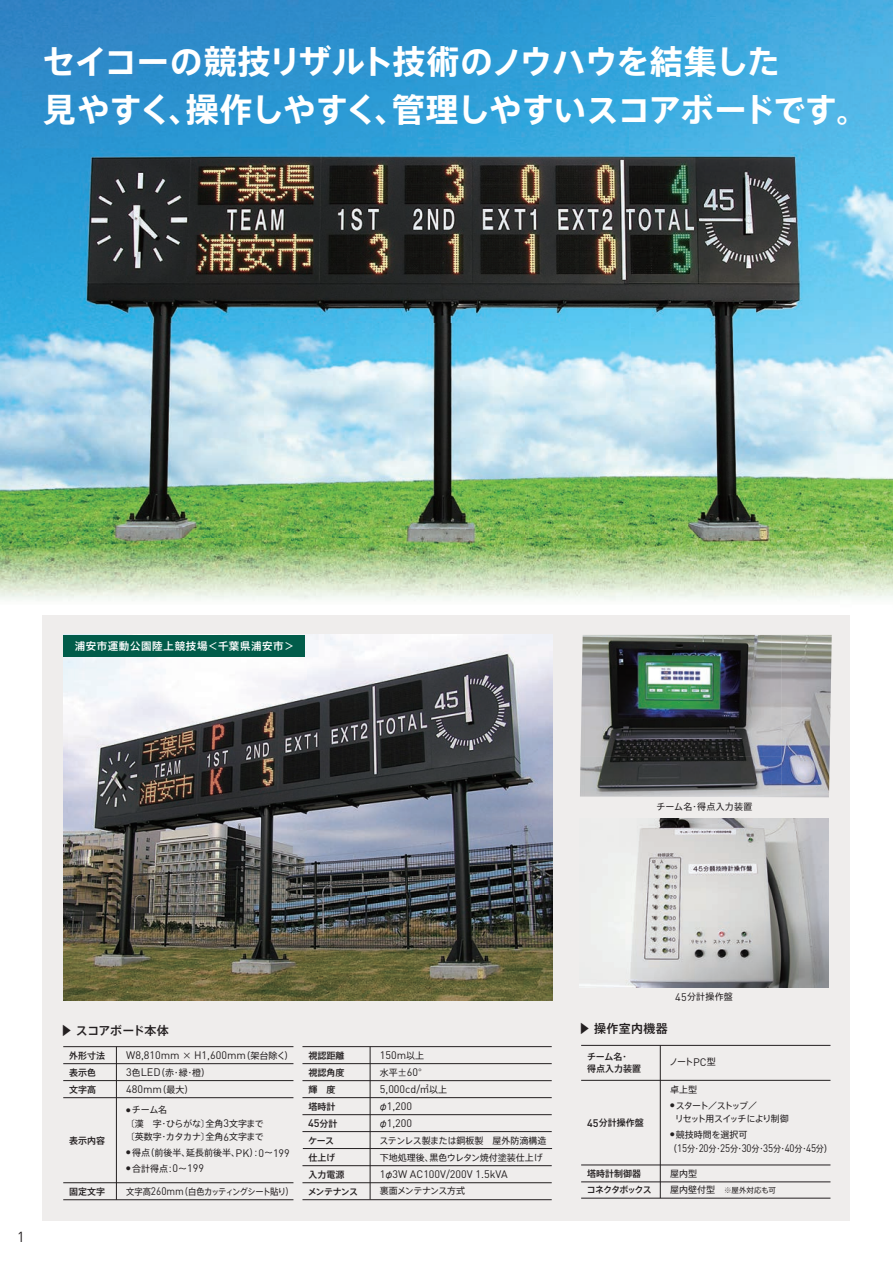
<style>
.page{position:relative;width:893px;height:1263px;background:#fff}
.page>*{position:absolute;margin:0;border:0;box-sizing:border-box;transform-origin:0 0}
.t1{font:700 33px/48px "Axis Std";letter-spacing:-.035em;color:#fff}
.t2{font:14.4px "DIN";color:#231f20}
.t3{font:500 12px "Axis Std";letter-spacing:-.035em;color:#231f20}
.t4{font:500 12px "Axis Std";letter-spacing:.02em;color:#231f20}
.t5{font:10.8px "DIN";color:#231f20}
.t6{font:500 10.8px "DIN";color:#231f20}
.t7{font:500 10.5px "Axis Std";letter-spacing:.06em;color:#fff}
.t8{font:9px/13.5px "Axis Std";letter-spacing:-.01em;color:#231f20}
.t9{font:500 9px/17px "Axis Std";color:#231f20}
.t10{font:9px/13.5px "Axis Std";letter-spacing:-.11em;color:#231f20}
.t11{font:9px "Axis Std";letter-spacing:-.075em;color:#231f20;scale:.92 1}
.t12{font:9px "Axis Std";letter-spacing:.025em;color:#231f20}
.t13{font:9px "Axis Std";letter-spacing:-.06em;color:#231f20}
.t14{font:500 9px "Axis Std";letter-spacing:-.12em;color:#231f20}
.t15{font:7.5px "Axis Std";color:#231f20}
.s1{font-family:"Koz Go Pr 6 N";font-weight:400}
.s2{font-family:"Axis Std";font-size:9px}
.s3{font-family:"DIN";font-size:10.8px}
.s4{font-family:"Shin Go Pro";font-size:9px}
.s5{font-size:9px}
</style>
<div class="page">
<img style="left:0;top:0;width:893px;height:620px">
<div style="left:43px;top:615px;width:807px;height:605px;background:#efedec"></div>
<img style="left:63px;top:635px;width:489px;height:365px">
<div style="left:63px;top:635px;width:242px;height:22px;background:#015c4a"></div>
<img style="left:580px;top:635px;width:252px;height:162px">
<img style="left:580px;top:819px;width:249px;height:168px">
<hr style="left:63px;top:1046px;width:230px;height:1px;background:#231f20">
<hr style="left:63px;top:1063px;width:230px;height:1px;background:#231f20">
<hr style="left:63px;top:1097px;width:230px;height:1px;background:#231f20">
<hr style="left:116px;top:1047px;width:1px;height:153px;background:#231f20">
<hr style="left:63px;top:1182px;width:230px;height:1px;background:#231f20">
<hr style="left:63px;top:1199px;width:230px;height:1px;background:#231f20">
<hr style="left:63px;top:1080px;width:230px;height:1px;background:#231f20">
<hr style="left:302px;top:1063px;width:250px;height:1px;background:#231f20">
<hr style="left:302px;top:1080px;width:250px;height:1px;background:#231f20">
<hr style="left:302px;top:1114px;width:250px;height:1px;background:#231f20">
<hr style="left:370px;top:1047px;width:1px;height:152px;background:#231f20">
<hr style="left:302px;top:1097px;width:250px;height:1px;background:#231f20">
<hr style="left:302px;top:1131px;width:250px;height:1px;background:#231f20">
<hr style="left:303px;top:1148px;width:249px;height:1px;background:#231f20">
<hr style="left:302px;top:1165px;width:250px;height:1px;background:#231f20">
<hr style="left:302px;top:1182px;width:250px;height:1px;background:#231f20">
<hr style="left:302px;top:1199px;width:250px;height:1px;background:#231f20">
<hr style="left:302px;top:1046px;width:250px;height:1px;background:#231f20">
<hr style="left:581px;top:1045px;width:249px;height:1px;background:#231f20">
<hr style="left:581px;top:1080px;width:249px;height:1px;background:#231f20">
<hr style="left:660px;top:1045px;width:1px;height:153px;background:#231f20">
<hr style="left:581px;top:1165px;width:249px;height:1px;background:#231f20">
<hr style="left:581px;top:1181px;width:249px;height:1px;background:#231f20">
<hr style="left:581px;top:1198px;width:249px;height:1px;background:#231f20">
<h1 class="t1" style="left:43px;top:35px;width:828px">セイコーの競技リザルト技術のノウハウを結集した<br>見やすく、操作しやすく、管理しやすいスコアボードです。</h1>
<p class="t7" style="left:75px;top:638px;width:221px">浦安市運動公園陸上競技場＜千葉県浦安市＞</p>
<p class="t12" style="left:656px;top:799px;width:98px">チーム名・得点入力装置</p>
<h2 class="t2" style="left:17px;top:1228px;width:9px">1</h2>
<h3 class="t3" style="left:60px;top:1022px;width:110px"><span class="s1">▶</span> スコアボード本体</h3>
<p class="t9" style="left:69px;top:1046px;width:37px">外形寸法表示色文字高</p>
<p class="t5" style="left:126px;top:1048px;width:169px">W8,810mm <span class="s2">×</span> H1,600mm<span class="s2">（架台除く）</span></p>
<p class="t8" style="left:126px;top:1065px;width:86px"><span class="s3">3</span>色<span class="s3">LED</span>（赤・緑・橙）</p>
<p class="t5" style="left:126px;top:1082px;width:69px">480mm<span class="s2">（最大）</span></p>
<p class="t9" style="left:69px;top:1131px;width:37px">表示内容</p>
<p class="t8" style="left:126px;top:1102px;width:139px"><sup>●</sup> チーム名<br>〔漢　字・ひらがな〕全角<span class="s3">3</span>文字まで〔英数字・</p>
<p class="t8" style="left:166px;top:1129px;width:99px">カタカナ〕全角<span class="s3">6</span>文字まで</p>
<p class="t8" style="left:126px;top:1145px;width:165px"><sup>●</sup> 得点（前後半、延長前後半、<span class="s3">PK</span>）：<span class="s3">0</span>～<span class="s3">199</span></p>
<p class="t8" style="left:126px;top:1161px;width:79px"><sup>●</sup> 合計得点：<span class="s3">0</span>～<span class="s3">199</span></p>
<p class="t9" style="left:69px;top:1182px;width:37px">固定文字</p>
<p class="t11" style="left:126px;top:1184px;width:184px">文字高<span class="s3">260mm</span>（白色カッティングシート貼り）</p>
<p class="t9" style="left:308px;top:1046px;width:37px">視認距離</p>
<p class="t5" style="left:380px;top:1048px;width:46px">150m<span class="s2">以上</span></p>
<p class="t9" style="left:308px;top:1080px;width:28px">輝　度</p>
<p class="t5" style="left:380px;top:1082px;width:69px">5,000cd/<span class="s2">㎡以上</span></p>
<p class="t9" style="left:308px;top:1097px;width:28px">塔時計</p>
<p class="t5" style="left:379px;top:1099px;width:35px"><span class="s4">φ</span>1,200</p>
<p class="t6" style="left:308px;top:1116px;width:31px">45<span class="s2">分計</span></p>
<p class="t5" style="left:379px;top:1116px;width:35px"><span class="s4">φ</span>1,200</p>
<p class="t9" style="left:308px;top:1131px;width:28px">ケース</p>
<p class="t8" style="left:379px;top:1133px;width:169px">ステンレス製または鋼板製　屋外防滴構造</p>
<p class="t9" style="left:308px;top:1148px;width:28px">仕上げ</p>
<p class="t8" style="left:380px;top:1150px;width:164px">下地処理後、黒色ウレタン焼付塗装仕上げ</p>
<p class="t9" style="left:308px;top:1165px;width:37px">入力電源</p>
<p class="t5" style="left:380px;top:1167px;width:129px">1<span class="s4">φ</span>3W AC100V/200V 1.5kVA</p>
<p class="t9" style="left:308px;top:1182px;width:52px">メンテナンス</p>
<p class="t13" style="left:380px;top:1184px;width:87px">裏面メンテナンス方式</p>
<p class="t9" style="left:308px;top:1063px;width:37px">視認角度</p>
<p class="t8" style="left:380px;top:1065px;width:49px">水平±<span class="s3">60</span>°</p>
<p class="t8" style="left:675px;top:990px;width:59px"><span class="s3">45</span>分計操作盤</p>
<h3 class="t4" style="left:578px;top:1019px;width:91px"><span class="s1">▶</span> 操作室内機器</h3>
<p class="t9" style="left:587px;top:1050px;width:56px;line-height:12px">チーム名・<br>得点入力装置</p>
<p class="t8" style="left:669px;top:1055px;width:48px">ノート<span class="s3">PC</span>型</p>
<p class="t8" style="left:670px;top:1082px;width:28px">卓上型</p>
<p class="t10" style="left:675px;top:1098px;width:116px;text-indent:-4px"><sup>●</sup> スタート／ストップ／<br>リセット用スイッチにより制御</p>
<p class="t8" style="left:668px;top:1127px;width:166px"><sup>●</sup> 競技時間を選択可<br>（<span class="s3">15</span>分・<span class="s3">20</span>分・<span class="s3">25</span>分・<span class="s3">30</span>分・<span class="s3">35</span>分・<span class="s3">40</span>分・<span class="s3">45</span>分）</p>
<p class="t9" style="left:587px;top:1114px;width:58px"><span class="s3">45</span>分計操作盤</p>
<p class="t9" style="left:587px;top:1164px;width:55px">塔時計制御器</p>
<p class="t8" style="left:670px;top:1166px;width:28px">屋内型</p>
<p class="t14" style="left:587px;top:1183px;width:67px">コネクタボックス</p>
<p class="t15" style="left:670px;top:1184px;width:108px"><span class="s5">屋内壁付型　</span>※屋外対応も可</p>
</div>
